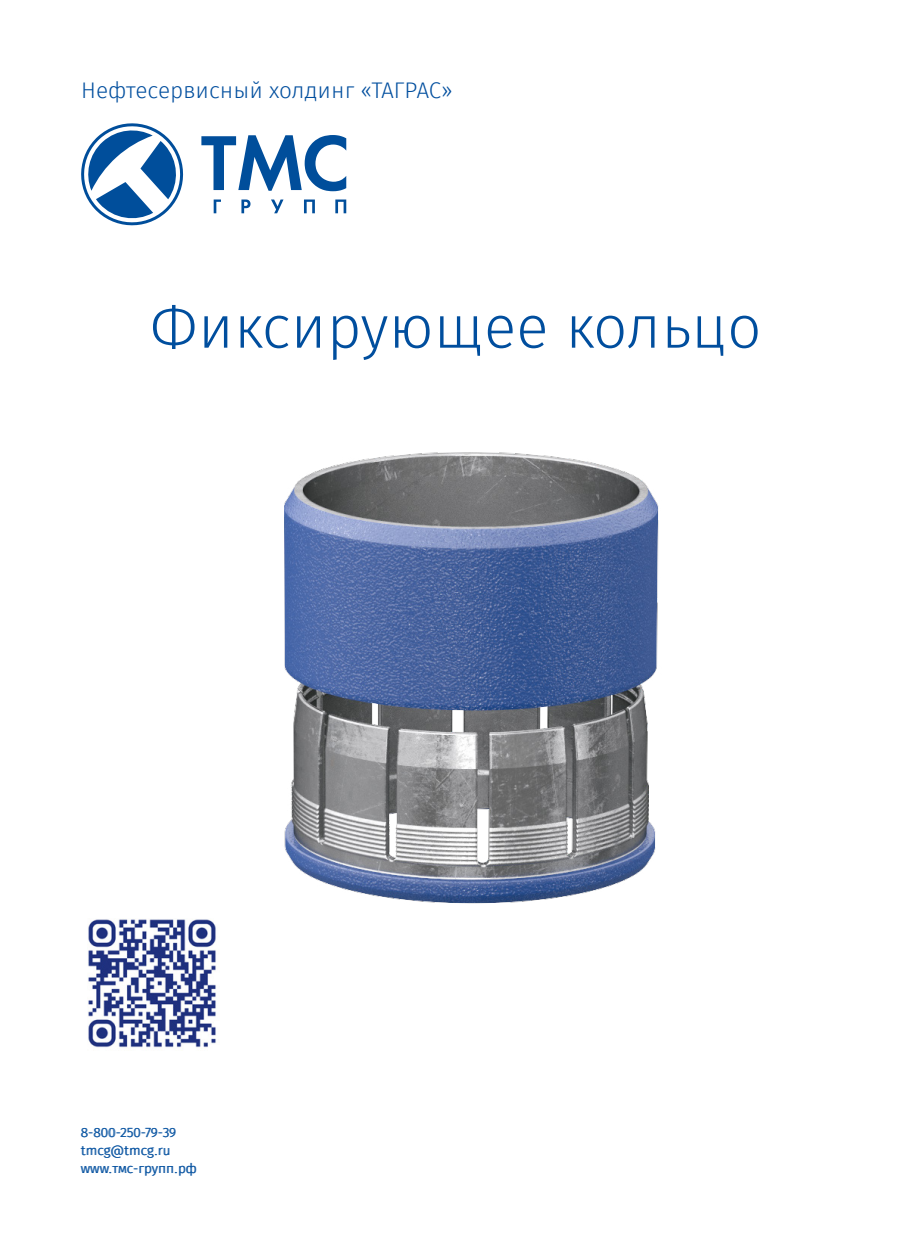
<style>
.page{position:relative;width:910px;height:1259px;background:#fff}
.page>*{position:absolute;margin:0;border:0;box-sizing:border-box;transform-origin:0 0}
.t1{font:300 60px "Fira Sans";color:#004e9e}
.t2{font:300 22.5px "Fira Sans";color:#004e9e}
.t3{font:300 13.5px/18px "Fira Sans";color:#004e9e}
</style>
<div class="page">
<svg style="left:81px;top:123px;width:265px;height:103px"></svg>
<img style="left:284px;top:452px;width:375px;height:452px">
<img style="left:88px;top:919px;width:128px;height:130px">
<h2 class="t2" style="left:81px;top:75px;width:373px">Нефтесервисный холдинг «ТАГРАС»</h2>
<h1 class="t1" style="left:150px;top:285px;width:613px">Фиксирующее кольцо</h1>
<p class="t3" style="left:81px;top:1124px;width:118px">8-800-250-79-39 tmcg@tmcg.ru www.тмс-групп.рф</p>
</div>
